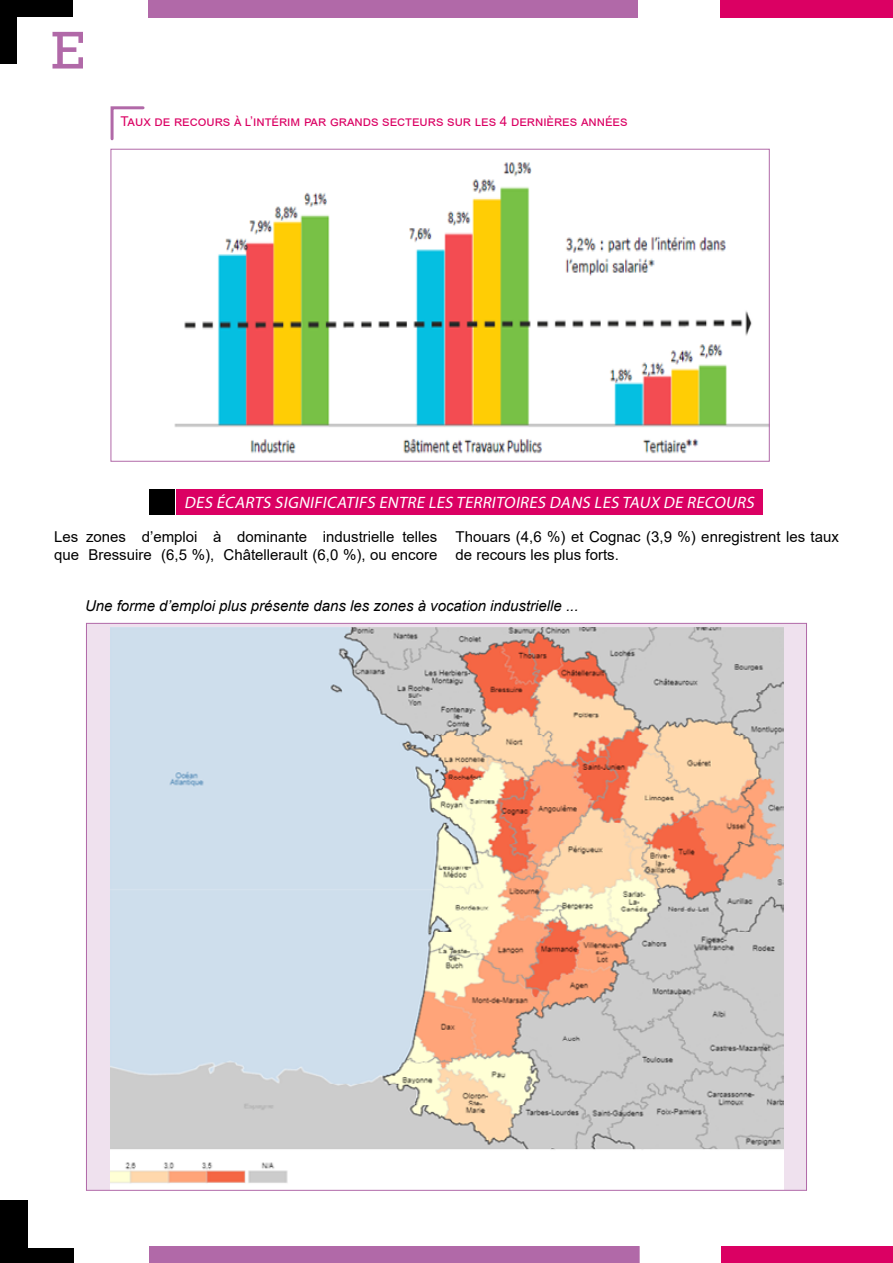
<style>
.page{position:relative;width:893px;height:1263px;background:#fff}
.page>*{position:absolute;margin:0;border:0;box-sizing:border-box;transform-origin:0 0}
.t1{font:54px "Rockwell";color:#b169a8}
.t2{font:italic 16.5px "Myriad Pro";color:#fff}
.t3{font:15px/18px "Arial";color:#000}
.t4{font:italic 15px "Arial";color:#000}
.t5{font:13.5px "Arial";color:#db0063}
</style>
<div class="page">
<div style="left:0;top:1200px;width:73px;height:63px;background:#000"></div>
<div style="left:149px;top:1246px;width:491px;height:17px;background:#b169a8"></div>
<div style="left:722px;top:1247px;width:171px;height:16px;background:#db0063"></div>
<div style="left:28px;top:1200px;width:45px;height:47px;background:#fff"></div>
<div style="left:0;top:0;width:72px;height:64px;background:#000"></div>
<div style="left:17px;top:17px;width:111px;height:64px;background:#fff"></div>
<div style="left:149px;top:0;width:489px;height:17px;background:#b169a8"></div>
<div style="left:721px;top:0;width:172px;height:17px;background:#db0063"></div>
<img style="left:174px;top:162px;width:594px;height:292px">
<div style="left:86px;top:623px;width:720px;height:567px;background:#efe1ee"></div>
<img style="left:111px;top:627px;width:672px;height:562px">
<svg style="left:110px;top:106px;width:35px;height:35px"></svg>
<div style="left:149px;top:489px;width:25px;height:25px;background:#000"></div>
<div style="left:176px;top:489px;width:586px;height:25px;background:#db0063"></div>
<h1 class="t1" style="left:51px;top:19px;width:35px">E</h1>
<p class="t5" style="left:120px;top:112px;width:509px">Taux de recours à l’intérim par grands secteurs sur les 4 dernières années</p>
<p class="t2" style="left:184px;top:492px;width:574px">DES ÉCARTS SIGNIFICATIFS ENTRE LES TERRITOIRES DANS LES TAUX DE RECOURS</p>
<p class="t3" style="left:54px;top:528px;width:385px">Les zones d’emploi à dominante industrielle telles que Bressuire (6,5 %), Châtellerault (6,0 %), ou encore</p>
<p class="t3" style="left:455px;top:528px;width:385px">Thouars (4,6 %) et Cognac (3,9 %) enregistrent les taux de recours les plus forts.</p>
<p class="t4" style="left:85px;top:595px;width:495px">Une forme d’emploi plus présente dans les zones à vocation industrielle ...</p>
</div>
